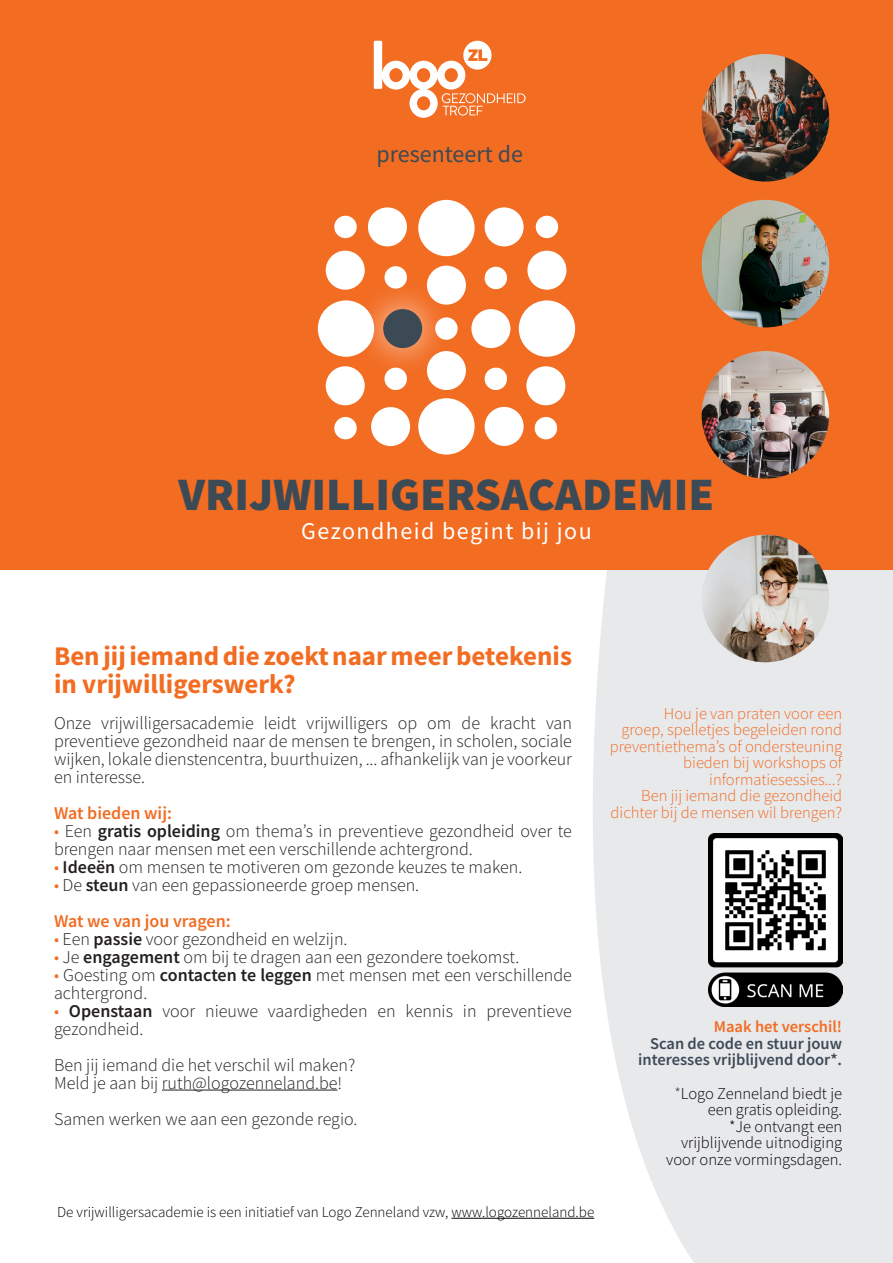
<style>
.page{position:relative;width:893px;height:1263px;background:#fff}
.page>*{position:absolute;margin:0;border:0;box-sizing:border-box;transform-origin:0 0}
.t1{font:900 46.5px "Source Sans Pro";color:#3c4a56}
.t2{font:700 27px/28.5px "Source Sans Pro";color:#f26c21}
.t3{font:24px "Source Sans Pro";letter-spacing:.06em;color:#fff}
.t4{font:24px "Source Sans Pro";color:#3c4a56}
.t5{font:300 18px/18px "Source Sans Pro";color:#231f20}
.t6{font:600 18px "Source Sans Pro";color:#f16c23}
.t7{font:300 16.5px/16.5px "Source Sans Pro";color:#f16c24;text-align:right}
.t8{font:300 16.5px "Source Sans Pro";color:#000001}
.t9{font:600 16.5px/16.5px "Source Sans Pro";color:#3c4a56;text-align:right}
.t10{font:600 16.5px "Source Sans Pro";color:#f26c22}
.t11{font:300 15px "Source Sans Pro";color:#000001}
.s1{color:#f26c21}
.s2{font-weight:600}
.s3{color:#3c4a56}
</style>
<div class="page">
<svg style="left:569px;top:570px;width:324px;height:693px;fill:#e8e9eb"></svg>
<div style="left:1px;top:1px;width:892px;height:569px;background:#f26c22"></div>
<div style="left:418px;top:200px;width:57px;height:56px;background:#fff;border-radius:50%"></div>
<div style="left:519px;top:300px;width:56px;height:57px;background:#fff;border-radius:50%"></div>
<div style="left:318px;top:300px;width:56px;height:57px;background:#fff;border-radius:50%"></div>
<div style="left:418px;top:398px;width:57px;height:57px;background:#fff;border-radius:50%"></div>
<div style="left:485px;top:207px;width:39px;height:39px;background:#fff;border-radius:50%"></div>
<div style="left:527px;top:251px;width:39px;height:39px;background:#fff;border-radius:50%"></div>
<div style="left:526px;top:366px;width:39px;height:39px;background:#fff;border-radius:50%"></div>
<div style="left:485px;top:407px;width:39px;height:39px;background:#fff;border-radius:50%"></div>
<div style="left:471px;top:309px;width:39px;height:39px;background:#fff;border-radius:50%"></div>
<div style="left:353px;top:279px;width:99px;height:99px;background:#fff;opacity:.75"></div>
<div style="left:383px;top:309px;width:39px;height:39px;background:#3c4a56;border-radius:50%"></div>
<div style="left:427px;top:266px;width:39px;height:39px;background:#fff;border-radius:50%"></div>
<div style="left:427px;top:351px;width:39px;height:39px;background:#fff;border-radius:50%"></div>
<div style="left:371px;top:407px;width:39px;height:39px;background:#fff;border-radius:50%"></div>
<div style="left:368px;top:207px;width:39px;height:39px;background:#fff;border-radius:50%"></div>
<div style="left:326px;top:251px;width:39px;height:39px;background:#fff;border-radius:50%"></div>
<div style="left:326px;top:366px;width:39px;height:39px;background:#fff;border-radius:50%"></div>
<div style="left:536px;top:216px;width:22px;height:22px;background:#fff;border-radius:50%"></div>
<div style="left:485px;top:267px;width:22px;height:22px;background:#fff;border-radius:50%"></div>
<div style="left:435px;top:317px;width:23px;height:23px;background:#fff;border-radius:50%"></div>
<div style="left:384px;top:368px;width:23px;height:22px;background:#fff;border-radius:50%"></div>
<div style="left:334px;top:417px;width:23px;height:22px;background:#fff;border-radius:50%"></div>
<div style="left:535px;top:417px;width:22px;height:22px;background:#fff;border-radius:50%"></div>
<div style="left:485px;top:368px;width:22px;height:22px;background:#fff;border-radius:50%"></div>
<div style="left:384px;top:266px;width:23px;height:23px;background:#fff;border-radius:50%"></div>
<div style="left:334px;top:216px;width:23px;height:22px;background:#fff;border-radius:50%"></div>
<svg style="left:374px;top:41px;width:152px;height:77px"></svg>
<img style="left:702px;top:54px;width:127px;height:128px;border-radius:64px">
<img style="left:702px;top:535px;width:127px;height:127px;border-radius:64px">
<img style="left:702px;top:351px;width:127px;height:128px;border-radius:64px">
<img style="left:702px;top:200px;width:127px;height:127px;border-radius:64px">
<hr style="left:162px;top:1089px;width:176px;height:1px;background:#231f20">
<hr style="left:451px;top:1218px;width:143px;height:1px;background:#000001">
<img style="left:709px;top:833px;width:133px;height:173px">
<p class="t4" style="left:376px;top:139px;width:148px">presenteert de</p>
<p class="t1" style="left:178px;top:462px;width:537px">VRIJWILLIGERSACADEMIE</p>
<p class="t3" style="left:301px;top:516px;width:292px">Gezondheid begint bij jou</p>
<p class="t2" style="left:54px;top:641px;width:519px">Ben jij iemand die zoekt naar meer betekenis in vrijwilligerswerk?</p>
<p class="t5" style="left:54px;top:714px;width:519px;text-align:justify">Onze vrijwilligersacademie leidt vrijwilligers op om de kracht van preventieve gezondheid naar de mensen te brengen, in scholen, sociale wijken, lokale dienstencentra, buurthuizen, ... afhankelijk van je voorkeur en interesse.</p>
<p class="t6" style="left:54px;top:801px;width:120px">Wat bieden wij:</p>
<p class="t5" style="left:54px;top:822px;width:519px"><span class="s1">•</span> Een <span class="s2">gratis opleiding</span> om thema’s in preventieve gezondheid over te brengen naar mensen met een verschillende achtergrond.</p>
<p class="t5" style="left:54px;top:858px;width:470px"><span class="s1">•</span> <span class="s2">Ideeën</span> om mensen te motiveren om gezonde keuzes te maken.</p>
<p class="t5" style="left:54px;top:876px;width:367px"><span class="s1">•</span> De <span class="s2">steun</span> van een gepassioneerde groep mensen.</p>
<p class="t6" style="left:54px;top:909px;width:178px">Wat we van jou vragen:</p>
<p class="t5" style="left:54px;top:930px;width:295px"><span class="s1">•</span> Een <span class="s2">passie</span> voor gezondheid en welzijn.</p>
<p class="t5" style="left:54px;top:948px;width:467px"><span class="s1">•</span> Je <span class="s2">engagement</span> om bij te dragen aan een gezondere toekomst.</p>
<p class="t5" style="left:54px;top:966px;width:519px"><span class="s1">•</span> Goesting om <span class="s2">contacten te leggen</span> met mensen met een verschillende achtergrond.</p>
<p class="t5" style="left:54px;top:1002px;width:519px"><span class="s1">•</span> <span class="s2">Openstaan</span> voor nieuwe vaardigheden en kennis in preventieve gezondheid.</p>
<p class="t5" style="left:54px;top:1056px;width:303px">Ben jij iemand die het verschil wil maken?</p>
<p class="t5" style="left:54px;top:1074px;width:290px">Meld je aan bij ruth@logozenneland.be!</p>
<p class="t5" style="left:54px;top:1110px;width:305px">Samen werken we aan een gezonde regio.</p>
<p class="t11" style="left:57px;top:1203px;width:539px">De vrijwilligersacademie is een initiatief van Logo Zenneland vzw, www.logozenneland.be</p>
<p class="t7" style="left:610px;top:705px;width:234px">Hou je van praten voor een<br>groep, spelletjes begeleiden rond preventiethema’s of ondersteuning bieden bij workshops of informatiesessies...?</p>
<p class="t7" style="left:611px;top:788px;width:233px">Ben jij iemand die gezondheid dichter bij de mensen wil brengen?</p>
<p class="t10" style="left:714px;top:1016px;width:130px">Maak het verschil!</p>
<p class="t9" style="left:638px;top:1035px;width:206px">Scan de code en stuur jouw interesses vrijblijvend door*.</p>
<p class="t8" style="left:674px;top:1083px;width:169px"><span class="s3">*</span>Logo Zenneland biedt je</p>
<p class="t8" style="left:708px;top:1100px;width:136px">een gratis opleiding.</p>
<p class="t8" style="left:729px;top:1116px;width:115px">*Je ontvangt een</p>
<p class="t8" style="left:681px;top:1133px;width:163px">vrijblijvende uitnodiging</p>
<p class="t8" style="left:666px;top:1149px;width:177px">voor onze vormingsdagen.</p>
</div>
